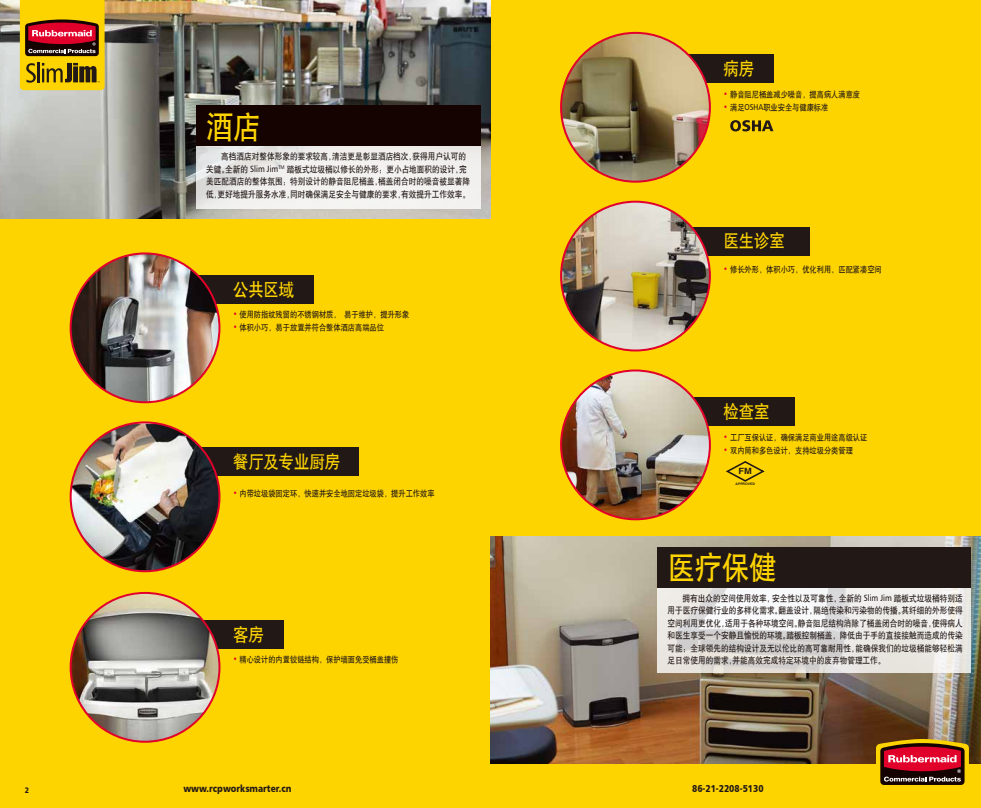
<style>
.page{position:relative;width:981px;height:808px;background:#fed400}
.page>*{position:absolute;margin:0;border:0;box-sizing:border-box;transform-origin:0 0}
.t1{font:32px "H Yb 1 gj";color:#fed400;scale:.85 1}
.t2{font:18px "H Yb 1 gj";color:#fed400;scale:.85 1}
.t3{font:10px "Humanist 777 BT Black B";color:#221815;scale:.85 1}
.t4{font:9px/12.5px "H Yb 1 gj";color:#221815;text-align:justify;scale:.85 1}
.t5{font:700 8.6px "Helvetica";color:#221815;scale:1.08 1}
.t6{font:8.5px "H Yb 1 gj";color:#221815;scale:.85 1}
.t7{font:8px "Humanist 777 BT Black B";color:#221815;scale:.85 1}
.t8{font:700 3.3px "Helvetica";color:#221815}
.s1{font-family:"Humanist 777 BT Roman B"}
.s2{font-family:"Humanist 777 BT Black B";color:#e1002a}
</style>
<div class="page">
<div style="left:677px;top:398px;width:118px;height:28px;background:#221815"></div>
<div style="left:187px;top:448px;width:171px;height:28px;background:#221815"></div>
<div style="left:189px;top:621px;width:94px;height:28px;background:#221815"></div>
<div style="left:672px;top:55px;width:102px;height:28px;background:#221815"></div>
<div style="left:677px;top:227px;width:132px;height:28px;background:#221815"></div>
<div style="left:183px;top:275px;width:131px;height:29px;background:#221815"></div>
<img style="left:490px;top:537px;width:491px;height:227px">
<img style="left:0;top:0;width:490px;height:218px">
<img style="left:561px;top:370px;width:149px;height:149px;border-radius:74px">
<img style="left:71px;top:253px;width:148px;height:149px;border-radius:74px">
<img style="left:71px;top:422px;width:148px;height:149px;border-radius:74px">
<img style="left:71px;top:593px;width:148px;height:149px;border-radius:74px">
<img style="left:561px;top:33px;width:149px;height:149px;border-radius:74px">
<img style="left:561px;top:202px;width:149px;height:148px;border-radius:74px">
<svg style="left:657px;top:588px;width:314px;height:85px;background:#e8e7e4"></svg>
<div style="left:657px;top:547px;width:314px;height:41px;background:#221815"></div>
<svg style="left:876px;top:739px;width:93px;height:46px;background:#9a402a"></svg>
<svg style="left:20px;top:0;width:85px;height:90px"></svg>
<svg style="left:726px;top:461px;width:39px;height:21px"></svg>
<svg style="left:730px;top:120px;width:43px;height:11px"></svg>
<svg style="left:196px;top:146px;width:284px;height:62px;background:#eeedeb"></svg>
<div style="left:196px;top:105px;width:284px;height:41px;background:#150301"></div>
<h1 class="t1" style="left:206px;top:110px;width:66px">酒店</h1>
<p class="t4" style="left:206px;top:150px;width:312px;text-align:left;text-indent:15px">高档酒店对整体形象的要求较高，清洁更是彰显酒店档次，获得用户认可的关键。全新的 <span class="s1">Slim Jim</span><sup>TM</sup> 踏板式垃圾桶以修长的外形；更小占地面积的设计，完美匹配酒店的整体氛围；特别设计的静音阻尼桶盖，桶盖闭合时的噪音被显著降低，更好地提升服务水准，同时确保满足安全与健康的要求，有效提升工作效率。</p>
<h2 class="t2" style="left:233px;top:281px;width:73px">公共区域</h2>
<p class="t6" style="left:233px;top:310px;width:209px"><span class="s2">•</span> 使用防指纹残留的不锈钢材质， 易于维护，提升形象</p>
<p class="t6" style="left:233px;top:323px;width:179px"><span class="s2">•</span> 体积小巧，易于放置并符合整体酒店高端品位</p>
<h2 class="t2" style="left:233px;top:452px;width:127px">餐厅及专业厨房</h2>
<p class="t6" style="left:233px;top:489px;width:239px"><span class="s2">•</span> 内带垃圾袋固定环，快速并安全地固定垃圾袋，提升工作效率</p>
<h2 class="t2" style="left:233px;top:626px;width:37px">客房</h2>
<p class="t6" style="left:233px;top:655px;width:196px"><span class="s2">•</span> 精心设计的内置铰链结构，保护墙面免受桶盖撞伤</p>
<h2 class="t2" style="left:723px;top:60px;width:37px">病房</h2>
<p class="t6" style="left:723px;top:90px;width:162px"><span class="s2">•</span> 静音阻尼桶盖减少噪音，提高病人满意度</p>
<p class="t6" style="left:723px;top:103px;width:125px"><span class="s2">•</span> 满足<span class="s1">OSHA</span>职业安全与健康标准</p>
<h2 class="t2" style="left:723px;top:232px;width:74px">医生诊室</h2>
<p class="t6" style="left:723px;top:265px;width:188px"><span class="s2">•</span> 修长外形，体积小巧，优化利用，匹配紧凑空间</p>
<h2 class="t2" style="left:723px;top:403px;width:56px">检查室</h2>
<p class="t6" style="left:723px;top:433px;width:171px"><span class="s2">•</span> 工厂互保认证，确保满足商业用途高级认证</p>
<p class="t6" style="left:723px;top:446px;width:154px"><span class="s2">•</span> 双内筒和多色设计，支持垃圾分类管理</p>
<p class="t5" style="left:738px;top:466px;width:14px">FM</p>
<p class="t8" style="left:735px;top:482px;width:21px">APPROVED</p>
<h1 class="t1" style="left:667px;top:551px;width:130px">医疗保健</h1>
<p class="t4" style="left:667px;top:592px;width:349px;text-indent:15px">拥有出众的空间使用效率，安全性以及可靠性，全新的 <span class="s1">Slim Jim</span> 踏板式垃圾桶特别适用于医疗保健行业的多样化需求。翻盖设计，隔绝传染和污染物的传播。其纤细的外形使得空间利用更优化，适用于各种环境空间。静音阻尼结构消除了桶盖闭合时的噪音，使得病人和医生享受一个安静且愉悦的环境。踏板控制桶盖，降低由于手的直接接触而造成的传染可能；全球领先的结构设计及无以伦比的高可靠耐用性，能确保我们的垃圾桶能够轻松满足日常使用的需求，并能高效完成特定环境中的废弃物管理工作。</p>
<p class="t7" style="left:25px;top:785px;width:6px">2</p>
<p class="t3" style="left:183px;top:782px;width:129px">www.rcpworksmarter.cn</p>
<p class="t3" style="left:692px;top:782px;width:86px">86-21-2208-5130</p>
</div>
